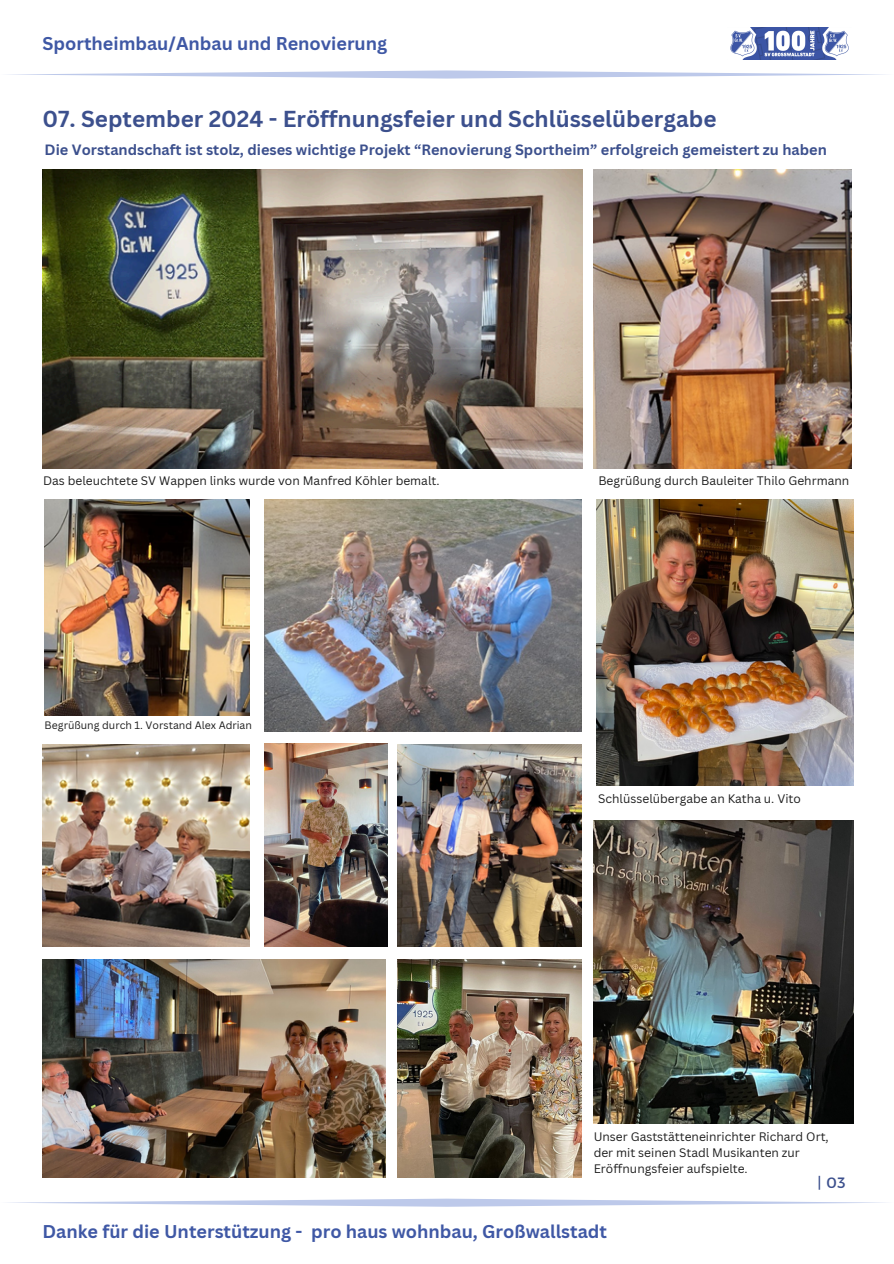
<style>
.page{position:relative;width:894px;height:1264px;background:#fff}
.page>*{position:absolute;margin:0;border:0;box-sizing:border-box;transform-origin:0 0}
.t1{font:700 22.5px "Canva Sans";color:#3c508d}
.t2{font:700 18px "Canva Sans";color:#3f58a5}
.t3{font:15px "Montserrat";color:#3c508d}
.t4{font:700 14.55px "Canva Sans";color:#3c508d}
.t5{font:12px/16px "Canva Sans";color:#1e1e1e}
.t6{font:10.5px "Canva Sans";color:#1e1e1e}
</style>
<div class="page">
<img style="left:730px;top:28px;width:119px;height:31px">
<svg style="left:8px;top:70px;width:877px;height:8px"></svg>
<svg style="left:8px;top:1198px;width:877px;height:8px"></svg>
<img style="left:596px;top:500px;width:257px;height:285px">
<img style="left:593px;top:820px;width:260px;height:303px">
<img style="left:397px;top:744px;width:184px;height:202px">
<img style="left:264px;top:500px;width:317px;height:231px">
<img style="left:593px;top:169px;width:258px;height:300px">
<img style="left:43px;top:744px;width:207px;height:202px">
<img style="left:43px;top:959px;width:343px;height:218px">
<img style="left:397px;top:959px;width:184px;height:218px">
<img style="left:264px;top:743px;width:123px;height:203px">
<img style="left:45px;top:500px;width:204px;height:216px">
<img style="left:43px;top:169px;width:539px;height:300px">
<h5 class="t2" style="left:43px;top:31px;width:346px">Sportheimbau/Anbau und Renovierung</h5>
<h5 class="t1" style="left:43px;top:103px;width:675px">07. September 2024 - Eröffnungsfeier und Schlüsselübergabe</h5>
<h4 class="t4" style="left:45px;top:139px;width:783px">Die Vorstandschaft ist stolz, dieses wichtige Projekt “Renovierung Sportheim” erfolgreich gemeistert zu haben</h4>
<h5 class="t5" style="left:43px;top:473px;width:398px">Das beleuchtete SV Wappen links wurde von Manfred Köhler bemalt.</h5>
<p class="t6" style="left:45px;top:718px;width:209px">Begrüßung durch 1. Vorstand Alex Adrian</p>
<p class="t5" style="left:598px;top:472px;width:252px">Begrüßung durch Bauleiter Thilo Gehrmann</p>
<p class="t5" style="left:598px;top:790px;width:204px">Schlüsselübergabe an Katha u. Vito</p>
<p class="t5" style="left:593px;top:1128px;width:236px">Unser Gaststätteneinrichter Richard Ort, der mit seinen Stadl Musikanten zur<br>Eröffnungsfeier aufspielte.</p>
<h2 class="t3" style="left:817px;top:1172px;width:30px">| 03</h2>
<p class="t2" style="left:43px;top:1219px;width:566px">Danke für die Unterstützung - pro haus wohnbau, Großwallstadt</p>
</div>
